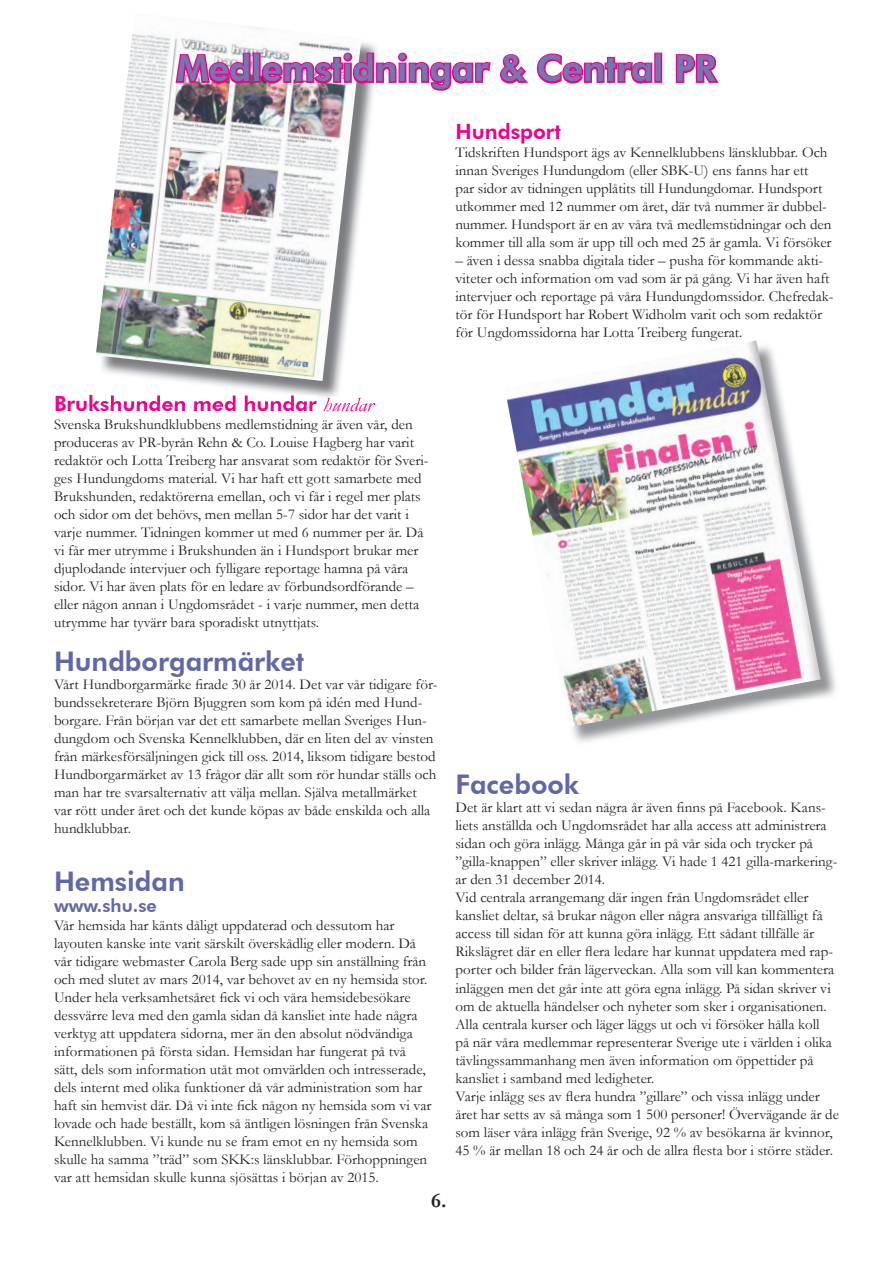
<style>
.page{position:relative;width:893px;height:1263px;background:#fff}
.page>*{position:absolute;margin:0;border:0;box-sizing:border-box;transform-origin:0 0}
.t1{font:800 36px "Futura BT";color:#7477b0}
.t2{font:800 27px "Futura BT";color:#6168a7}
.t3{font:800 21px "Futura BT";color:#ed028c}
.t4{font:700 21px "Garamond";color:#231f20}
.t5{font:800 18px "Futura BT";color:#6168a7}
.t6{font:15px/18px "Garamond";color:#231f20}
.s1{font-family:"Garamond";font-weight:400;font-style:italic}
.s2{color:#fff}
</style>
<div class="page">
<img style="left:184px;top:42px;width:192px;height:363px">
<img style="left:97px;top:395px;width:220px;height:10px">
<img style="left:324px;top:398px;width:51px;height:7px">
<img style="left:96px;top:26px;width:265px;height:355px">
<img style="left:174px;top:26px;width:78px;height:89px">
<div style="left:253px;top:53px;width:8px;height:30px;border:3px solid #ed028c"></div>
<img style="left:260px;top:50px;width:231px;height:43px">
<svg style="left:500px;top:54px;width:28px;height:30px"></svg>
<svg style="left:536px;top:53px;width:117px;height:31px"></svg>
<div style="left:654px;top:53px;width:8px;height:30px;border:3px solid #ed028c"></div>
<svg style="left:675px;top:54px;width:44px;height:29px"></svg>
<img style="left:572px;top:606px;width:264px;height:136px">
<img style="left:507px;top:341px;width:314px;height:386px">
<h1 class="t1" style="left:177px;top:47px;width:541px">Medlemstidningar &amp; Central PR</h1>
<h3 class="t3" style="left:455px;top:119px;width:107px">Hundsport</h3>
<p class="t6" style="left:455px;top:143px;width:378px">Tidskriften Hundsport ägs av Kennelklubbens länsklubbar. Och innan Sveriges Hundungdom (eller SBK-U) ens fanns har ett<br>par sidor av tidningen upplåtits till Hundungdomar. Hundsport utkommer med 12 nummer om året, där två nummer är dubbel&shy;nummer. Hundsport är en av våra två medlemstidningar och den kommer till alla som är upp till och med 25 år gamla. Vi försöker</p>
<p class="t6" style="left:455px;top:251px;width:380px">– även i dessa snabba digitala tider – pusha för kommande akti&shy;viteter och information om vad som är på gång. Vi har även haft intervjuer och reportage på våra Hundungdomssidor. Chefredak&shy;tör för Hundsport har Robert Widholm varit och som redaktör för Ungdomssidorna har Lotta Treiberg fungerat.</p>
<h3 class="t3" style="left:54px;top:391px;width:321px">Brukshunden med hundar <span class="s1">hundar</span></h3>
<p class="t6" style="left:54px;top:415px;width:376px">Svenska Brukshundklubbens medlemstidning är även vår, den produceras av PR-byrån Rehn &amp; Co. Louise Hagberg har varit redaktör och Lotta Treiberg har ansvarat som redaktör för Sveri&shy;ges Hundungdoms material. Vi har haft ett gott samarbete med Brukshunden, redaktörerna emellan, och vi får i regel mer plats och sidor om det behövs, men mellan 5-7 sidor har det varit i varje nummer. Tidningen kommer ut med 6 nummer per år. Då vi får mer utrymme i Brukshunden än i Hundsport brukar mer djuplodande intervjuer och fylligare reportage hamna på våra sidor. Vi har även plats för en ledare av förbundsordförande – eller någon annan i Ungdomsrådet - i varje nummer, men detta utrymme har tyvärr bara sporadiskt utnyttjats.</p>
<h2 class="t2" style="left:54px;top:645px;width:252px">Hundborgarmärket</h2>
<p class="t6" style="left:54px;top:675px;width:385px">Vårt Hundborgarmärke firade 30 år 2014. Det var vår tidigare för&shy;bundssekreterare Björn Bjuggren som kom på idén med Hund&shy;borgare. Från början var det ett samarbete mellan Sveriges Hun&shy;dungdom och Svenska Kennelklubben, där en liten del av vinsten från märkesförsäljningen gick till oss. 2014, liksom tidigare bestod Hundborgarmärket av 13 frågor där allt som rör hundar ställs och man har tre svarsalternativ att välja mellan. Själva metallmärket var rött under året och det kunde köpas av både enskilda och alla hundklubbar.</p>
<h2 class="t2" style="left:54px;top:865px;width:132px">Hemsidan</h2>
<p class="t5" style="left:54px;top:895px;width:104px">www.shu.se</p>
<p class="t6" style="left:54px;top:916px;width:379px">Vår hemsida har känts dåligt uppdaterad och dessutom har layouten kanske inte varit särskilt överskådlig eller modern. Då vår tidigare webmaster Carola Berg sade upp sin anställning från och med slutet av mars 2014, var behovet av en ny hemsida stor.<br>Under hela verksamhetsåret fick vi och våra hemsidebesökare dessvärre leva med den gamla sidan då kansliet inte hade några verktyg att uppdatera sidorna, mer än den absolut nödvändiga informationen på första sidan. Hemsidan har fungerat på två sätt, dels som information utåt mot omvärlden och intresserade, dels internt med olika funktioner då vår administration som har haft sin hemvist där. Då vi inte fick någon ny hemsida som vi var lovade och hade beställt, kom så äntligen lösningen från Svenska Kennelklubben. Vi kunde nu se fram emot en ny hemsida som skulle ha samma ”träd” som SKK:s länsklubbar. Förhoppningen var att hemsidan skulle kunna sjösättas i början av 2015.</p>
<h3 class="t4" style="left:421px;top:1186px;width:27px"><span class="s2">6</span>6.</h3>
<h2 class="t2" style="left:455px;top:768px;width:125px">Facebook</h2>
<p class="t6" style="left:455px;top:798px;width:385px">Det är klart att vi sedan några år även finns på Facebook. Kans&shy;liets anställda och Ungdomsrådet har alla access att administrera sidan och göra inlägg. Många går in på vår sida och trycker på ”gilla-knappen” eller skriver inlägg. Vi hade 1 421 gilla-markering&shy;ar den 31 december 2014.<br>Vid centrala arrangemang där ingen från Ungdomsrådet eller kansliet deltar, så brukar någon eller några ansvariga tillfälligt få access till sidan för att kunna göra inlägg. Ett sådant tillfälle är Rikslägret där en eller flera ledare har kunnat uppdatera med rap&shy;porter och bilder från lägerveckan. Alla som vill kan kommentera inläggen men det går inte att göra egna inlägg. På sidan skriver vi om de aktuella händelser och nyheter som sker i organisationen.<br>Alla centrala kurser och läger läggs ut och vi försöker hålla koll<br>på när våra medlemmar representerar Sverige ute i världen i olika tävlingssammanhang men även information om öppettider på kansliet i samband med ledigheter.<br>Varje inlägg ses av flera hundra ”gillare” och vissa inlägg under året har setts av så många som 1 500 personer! Övervägande är de som läser våra inlägg från Sverige, 92 % av besökarna är kvinnor, 45 % är mellan 18 och 24 år och de allra flesta bor i större städer.</p>
</div>
